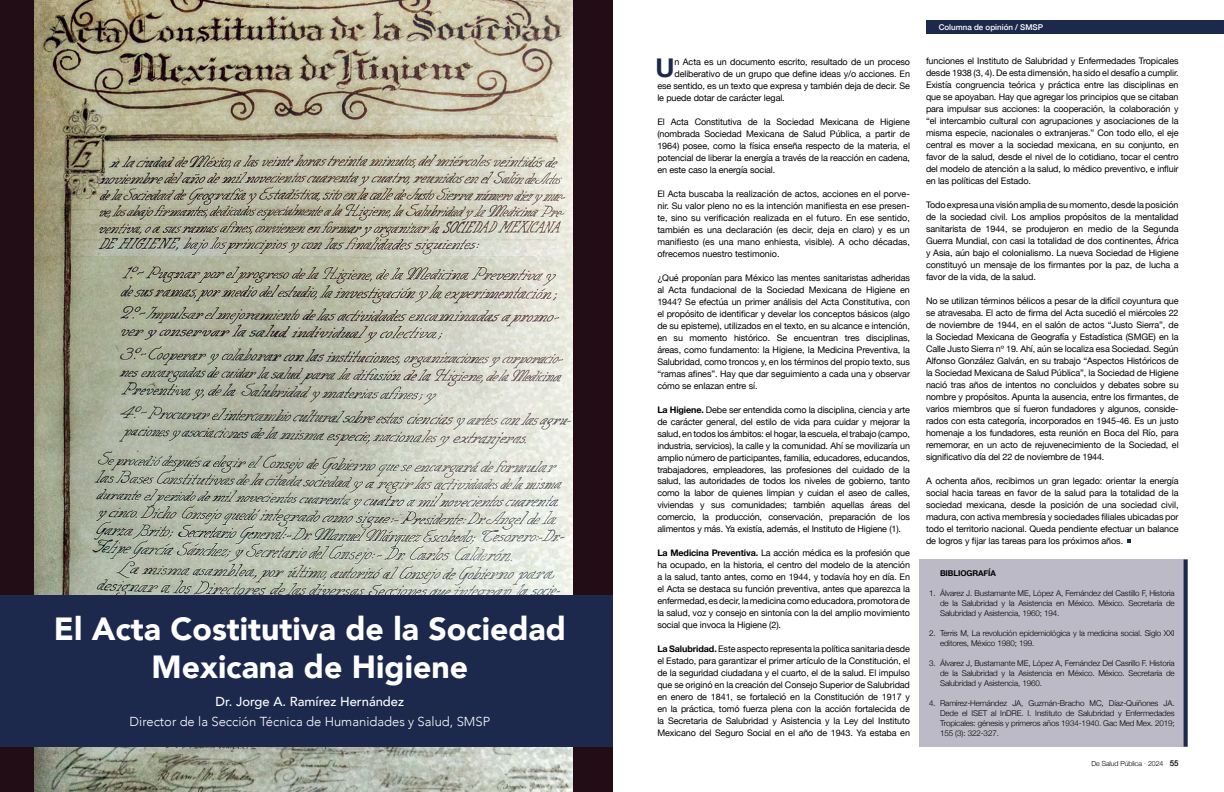
<style>
.page{position:relative;width:1224px;height:792px;background:#fff}
.page>*{position:absolute;margin:0;border:0;box-sizing:border-box;transform-origin:0 0}
.t1{font:900 32px/38px "Avenir";color:#fff;text-align:center}
.t2{font:700 25.8px "Helvetica Neue";color:#1d294c}
.t3{font:300 13px "Avenir";color:#fff}
.t4{font:500 13px "Avenir";color:#fff}
.t5{font:9px/12px "Helvetica Neue";letter-spacing:-.01em;color:#000;text-align:justify}
.t6{font:300 8px/10px "Helvetica Neue";letter-spacing:-.01em;color:#000;text-align:justify}
.t7{font:500 8px "Helvetica Neue";color:#fff}
.t8{font:700 8px "Helvetica Neue";letter-spacing:-.01em;color:#000}
.t9{font:300 7px "Helvetica Neue";letter-spacing:-.01em;color:#000}
.s1{font-weight:700}
.s2{font-size:8px;color:#83cfcc}
.s3{font-weight:500;font-size:8px}
</style>
<div class="page">
<div style="left:0;top:0;width:612px;height:792px;background:#220d16"></div>
<img style="left:35px;top:0;width:537px;height:792px">
<div style="left:0;top:595px;width:612px;height:152px;background:#1d294c"></div>
<svg style="left:1127px;top:539px;width:4px;height:4px"></svg>
<div style="left:926px;top:21px;width:298px;height:13px;background:#1d294c"></div>
<div style="left:919px;top:560px;width:269px;height:187px;background:#bcbac6"></div>
<svg style="left:1184px;top:560px;width:4px;height:187px"></svg>
<h1 class="t1" style="left:54px;top:609px;width:514px">El Acta Costitutiva de la Sociedad<br>Mexicana de Higiene</h1>
<h3 class="t4" style="left:216px;top:691px;width:190px">Dr. Jorge A. Ramírez Hernández</h3>
<h3 class="t3" style="left:130px;top:714px;width:362px">Director de la Sección Técnica de Humanidades y Salud, SMSP</h3>
<h2 class="t2" style="left:656px;top:47px;width:21px">U</h2>
<p class="t5" style="left:675px;top:56px;width:237px">n Acta es un documento escrito, resultado de un proceso</p>
<p class="t5" style="left:675px;top:68px;width:237px">deliberativo de un grupo que define ideas y/o acciones. En</p>
<p class="t5" style="left:657px;top:80px;width:254px">ese sentido, es un texto que expresa y también deja de decir. Se</p>
<p class="t5" style="left:657px;top:92px;width:129px">le puede dotar de carácter legal.</p>
<p class="t5" style="left:657px;top:116px;width:254px">El Acta Constitutiva de la Sociedad Mexicana de Higiene (nombrada Sociedad Mexicana de Salud Pública, a partir de 1964) posee, como la física enseña respecto de la materia, el potencial de liberar la energía a través de la reacción en cadena, en este caso la energía social.</p>
<p class="t5" style="left:657px;top:188px;width:254px">El Acta buscaba la realización de actos, acciones en el porve&shy;nir. Su valor pleno no es la intención manifiesta en ese presen&shy;te, sino su verificación realizada en el futuro. En ese sentido, también es una declaración (es decir, deja en claro) y es un manifiesto (es una mano enhiesta, visible). A ocho décadas, ofrecemos nuestro testimonio.</p>
<p class="t5" style="left:657px;top:272px;width:254px">¿Qué proponían para México las mentes sanitaristas adheridas al Acta fundacional de la Sociedad Mexicana de Higiene en 1944? Se efectúa un primer análisis del Acta Constitutiva, con el propósito de identificar y develar los conceptos básicos (algo de su episteme), utilizados en el texto, en su alcance e intención, en su momento histórico. Se encuentran tres disciplinas, áreas, como fundamento: la Higiene, la Medicina Preventiva, la Salubridad, como troncos y, en los términos del propio texto, sus “ramas afines”. Hay que dar seguimiento a cada una y observar cómo se enlazan entre sí.</p>
<p class="t5" style="left:657px;top:404px;width:254px"><span class="s1">La Higiene.</span> Debe ser entendida como la disciplina, ciencia y arte de carácter general, del estilo de vida para cuidar y mejorar la salud, en todos los ámbitos: el hogar, la escuela, el trabajo (campo, industria, servicios), la calle y la comunidad. Ahí se movilizaría un amplio número de participantes, familia, educadores, educandos, trabajadores, empleadores, las profesiones del cuidado de la salud, las autoridades de todos los niveles de gobierno, tanto como la labor de quienes limpian y cuidan el aseo de calles, viviendas y sus comunidades; también aquellas áreas del comercio, la producción, conservación, preparación de los alimentos y más. Ya existía, además, el Instituto de Higiene (1).</p>
<p class="t5" style="left:657px;top:548px;width:254px"><span class="s1">La Medicina Preventiva.</span> La acción médica es la profesión que ha ocupado, en la historia, el centro del modelo de la atención a la salud, tanto antes, como en 1944, y todavía hoy en día. En el Acta se destaca su función preventiva, antes que aparezca la enfermedad, es decir, la medicina como educadora, promotora de la salud, voz y consejo en sintonía con la del amplio movimiento social que invoca la Higiene (2).</p>
<p class="t5" style="left:657px;top:644px;width:254px"><span class="s1">La Salubridad.</span> Este aspecto representa la política sanitaria desde el Estado, para garantizar el primer artículo de la Constitución, el de la seguridad ciudadana y el cuarto, el de la salud. El impulso que se originó en la creación del Consejo Superior de Salubridad en enero de 1841, se fortaleció en la Constitución de 1917 y en la práctica, tomó fuerza plena con la acción fortalecida de la Secretaria de Salubridad y Asistencia y la Ley del Instituto Mexicano del Seguro Social en el año de 1943. Ya estaba en</p>
<p class="t7" style="left:939px;top:21px;width:106px">Columna de opinión / SMSP</p>
<p class="t5" style="left:926px;top:56px;width:254px">funciones el Instituto de Salubridad y Enfermedades Tropicales desde 1938 (3, 4). De esta dimensión, ha sido el desafío a cumplir.<br>Existía congruencia teórica y práctica entre las disciplinas en que se apoyaban. Hay que agregar los principios que se citaban para impulsar sus acciones: la cooperación, la colaboración y “el intercambio cultural con agrupaciones y asociaciones de la misma especie, nacionales o extranjeras.” Con todo ello, el eje central es mover a la sociedad mexicana, en su conjunto, en favor de la salud, desde el nivel de lo cotidiano, tocar el centro del modelo de atención a la salud, lo médico preventivo, e influir en las políticas del Estado.</p>
<p class="t5" style="left:926px;top:200px;width:254px">Todo expresa una visión amplia de su momento, desde la posición de la sociedad civil. Los amplios propósitos de la mentalidad sanitarista de 1944, se produjeron en medio de la Segunda Guerra Mundial, con casi la totalidad de dos continentes, África y Asia, aún bajo el colonialismo. La nueva Sociedad de Higiene constituyó un mensaje de los firmantes por la paz, de lucha a favor de la vida, de la salud.</p>
<p class="t5" style="left:926px;top:296px;width:254px">No se utilizan términos bélicos a pesar de la difícil coyuntura que se atravesaba. El acto de firma del Acta sucedió el miércoles 22 de noviembre de 1944, en el salón de actos “Justo Sierra”, de la Sociedad Mexicana de Geografía y Estadística (SMGE) en la Calle Justo Sierra nº 19. Ahí, aún se localiza esa Sociedad. Según Alfonso González Galván, en su trabajo “Aspectos Históricos de la Sociedad Mexicana de Salud Pública”, la Sociedad de Higiene nació tras años de intentos no concluidos y debates sobre su nombre y propósitos. Apunta la ausencia, entre los firmantes, de varios miembros que sí fueron fundadores y algunos, conside&shy;rados con esta categoría, incorporados en 1945-46. Es un justo homenaje a los fundadores, esta reunión en Boca del Río, para rememorar, en un acto de rejuvenecimiento de la Sociedad, el significativo día del 22 de noviembre de 1944.</p>
<p class="t5" style="left:926px;top:476px;width:254px">A ochenta años, recibimos un gran legado: orientar la energía social hacia tareas en favor de la salud para la totalidad de la sociedad mexicana, desde la posición de una sociedad civil, madura, con activa membresía y sociedades filiales ubicadas por todo el territorio nacional. Queda pendiente efectuar un balance de logros y fijar las tareas para los próximos años.</p>
<p class="t8" style="left:940px;top:567px;width:57px">BIBLIOGRAFÍA</p>
<p class="t6" style="left:940px;top:588px;width:236px">Álvarez J. Bustamante ME, López A, Fernández del Castillo F, Historia de la Salubridad y la Asistencia en México. México. Secretaría de Salubridad y Asistencia, 1960; 194.</p>
<p class="t6" style="left:940px;top:628px;width:236px">Terris M, La revolución epidemiológica y la medicina social. Siglo XXI editores, México 1980; 199.</p>
<p class="t6" style="left:940px;top:658px;width:236px">Álvarez J, Bustamante ME, López A, Fernández Del Casrillo F. Historia de la Salubridad y la Asistencia en México. México. Secretaría de Salubridad y Asistencia, 1960.</p>
<p class="t6" style="left:940px;top:698px;width:236px">Ramírez-Hernández JA, Guzmán-Bracho MC, Díaz-Quiñones JA.<br>Dede el ISET al InDRE. I. Instituto de Salubridad y Enfermedades Tropicales: génesis y primeros años 1934-1940. Gac Med Mex. 2019; 155 (3): 322-327.</p>
<p class="t6" style="left:929px;top:588px;width:8px">1.</p>
<p class="t6" style="left:929px;top:628px;width:8px">2.</p>
<p class="t6" style="left:929px;top:658px;width:8px">3.</p>
<p class="t6" style="left:929px;top:698px;width:8px">4.</p>
<p class="t9" style="left:1092px;top:758px;width:89px">De Salud Pública <span class="s2">·</span> 2024 <span class="s2">·</span> <span class="s3">55</span></p>
</div>
